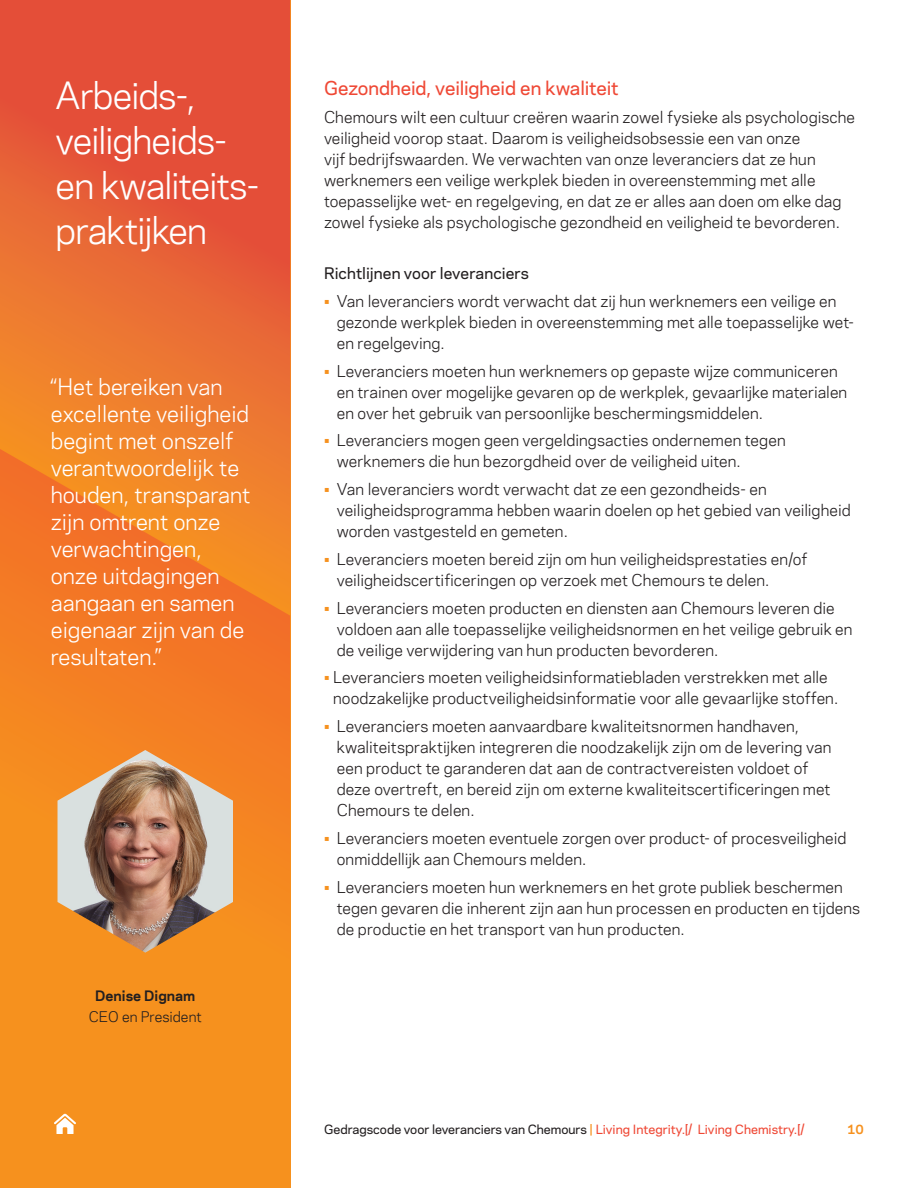
<style>
.page{position:relative;width:918px;height:1188px;background:#fff}
.page>*{position:absolute;margin:0;border:0;box-sizing:border-box;transform-origin:0 0}
.t1{font:34.5px/45px "Chemours Sans";letter-spacing:-.035em;color:#fff}
.t2{font:21px/27px "Chemours Sans";color:#fff}
.t3{font:500 18px "Chemours Sans";letter-spacing:-.01em;color:#ef4835}
.t4{font:15px/21px "Chemours Sans";letter-spacing:.005em;color:#231f20}
.t5{font:500 15px "Chemours Sans";letter-spacing:.005em;color:#231f20}
.t6{font:13.5px "Chemours Sans";color:#231f20}
.t7{font:700 13.5px "Chemours Sans";color:#231f20}
.t8{font:500 12px "Chemours Sans";color:#231f20}
.t9{font:700 12px "Chemours Sans";color:#f6911e}
.s1{color:#f6911e}
.s2{color:#ef4835}
</style>
<div class="page">
<div style="left:0;top:0;width:290px;height:1188px;background:#f6911e"></div>
<svg style="left:0;top:0;width:291px;height:616px;background:#e76135"></svg>
<svg style="left:0;top:441px;width:290px;height:462px"></svg>
<img style="left:58px;top:750px;width:175px;height:203px">
<svg style="left:54px;top:1114px;width:22px;height:20px"></svg>
<h1 class="t1" style="left:56px;top:71px;width:205px">Arbeids-, veiligheids&shy;en kwaliteits&shy;praktijken</h1>
<h2 class="t2" style="left:51px;top:372px;width:201px">“Het bereiken van excellente veiligheid begint met onszelf verantwoordelijk te houden, transparant zijn omtrent onze verwachtingen, onze uitdagingen aangaan en samen eigenaar zijn van de resultaten.”</h2>
<p class="t7" style="left:95px;top:985px;width:102px">Denise Dignam</p>
<p class="t6" style="left:89px;top:1006px;width:115px">CEO en President</p>
<p class="t3" style="left:324px;top:75px;width:296px">Gezondheid, veiligheid en kwaliteit</p>
<p class="t4" style="left:324px;top:106px;width:533px">Chemours wilt een cultuur creëren waarin zowel fysieke als psychologische veiligheid voorop staat. Daarom is veiligheidsobsessie een van onze<br>vijf bedrijfswaarden. We verwachten van onze leveranciers dat ze hun werknemers een veilige werkplek bieden in overeenstemming met alle toepasselijke wet- en regelgeving, en dat ze er alles aan doen om elke dag zowel fysieke als psychologische gezondheid en veiligheid te bevorderen.</p>
<p class="t5" style="left:324px;top:262px;width:207px">Richtlijnen voor leveranciers</p>
<p class="t4" style="left:337px;top:290px;width:519px;text-indent:-13px"><span class="s1">•</span> Van leveranciers wordt verwacht dat zij hun werknemers een veilige en gezonde werkplek bieden in overeenstemming met alle toepasselijke wet&shy;en regelgeving.</p>
<p class="t4" style="left:337px;top:360px;width:512px;text-indent:-13px"><span class="s1">•</span> Leveranciers moeten hun werknemers op gepaste wijze communiceren en trainen over mogelijke gevaren op de werkplek, gevaarlijke materialen en over het gebruik van persoonlijke beschermingsmiddelen.</p>
<p class="t4" style="left:337px;top:429px;width:450px;text-indent:-13px"><span class="s1">•</span> Leveranciers mogen geen vergeldingsacties ondernemen tegen werknemers die hun bezorgdheid over de veiligheid uiten.</p>
<p class="t4" style="left:337px;top:478px;width:515px;text-indent:-13px"><span class="s1">•</span> Van leveranciers wordt verwacht dat ze een gezondheids- en veiligheidsprogramma hebben waarin doelen op het gebied van veiligheid worden vastgesteld en gemeten.</p>
<p class="t4" style="left:337px;top:548px;width:472px;text-indent:-13px"><span class="s1">•</span> Leveranciers moeten bereid zijn om hun veiligheidsprestaties en/of veiligheidscertificeringen op verzoek met Chemours te delen.</p>
<p class="t4" style="left:337px;top:597px;width:517px;text-indent:-13px"><span class="s1">•</span> Leveranciers moeten producten en diensten aan Chemours leveren die voldoen aan alle toepasselijke veiligheidsnormen en het veilige gebruik en de veilige verwijdering van hun producten bevorderen.</p>
<p class="t4" style="left:333px;top:666px;width:507px;text-indent:-9px"><span class="s1">•</span> Leveranciers moeten veiligheidsinformatiebladen verstrekken met alle noodzakelijke productveiligheidsinformatie voor alle gevaarlijke stoffen.</p>
<p class="t4" style="left:337px;top:715px;width:496px;text-indent:-13px"><span class="s1">•</span> Leveranciers moeten aanvaardbare kwaliteitsnormen handhaven, kwaliteitspraktijken integreren die noodzakelijk zijn om de levering van een product te garanderen dat aan de contractvereisten voldoet of deze overtreft, en bereid zijn om externe kwaliteitscertificeringen met Chemours te delen.</p>
<p class="t4" style="left:337px;top:827px;width:511px;text-indent:-13px"><span class="s1">•</span> Leveranciers moeten eventuele zorgen over product- of procesveiligheid onmiddellijk aan Chemours melden.</p>
<p class="t4" style="left:337px;top:876px;width:525px;text-indent:-13px"><span class="s1">•</span> Leveranciers moeten hun werknemers en het grote publiek beschermen tegen gevaren die inherent zijn aan hun processen en producten en tijdens de productie en het transport van hun producten.</p>
<p class="t8" style="left:324px;top:1120px;width:482px">Gedragscode voor leveranciers van Chemours <span class="s1">|</span> <span class="s2">Living Integrity.[/ Living Chemistry.[/</span></p>
<p class="t9" style="left:847px;top:1120px;width:18px">10</p>
</div>
